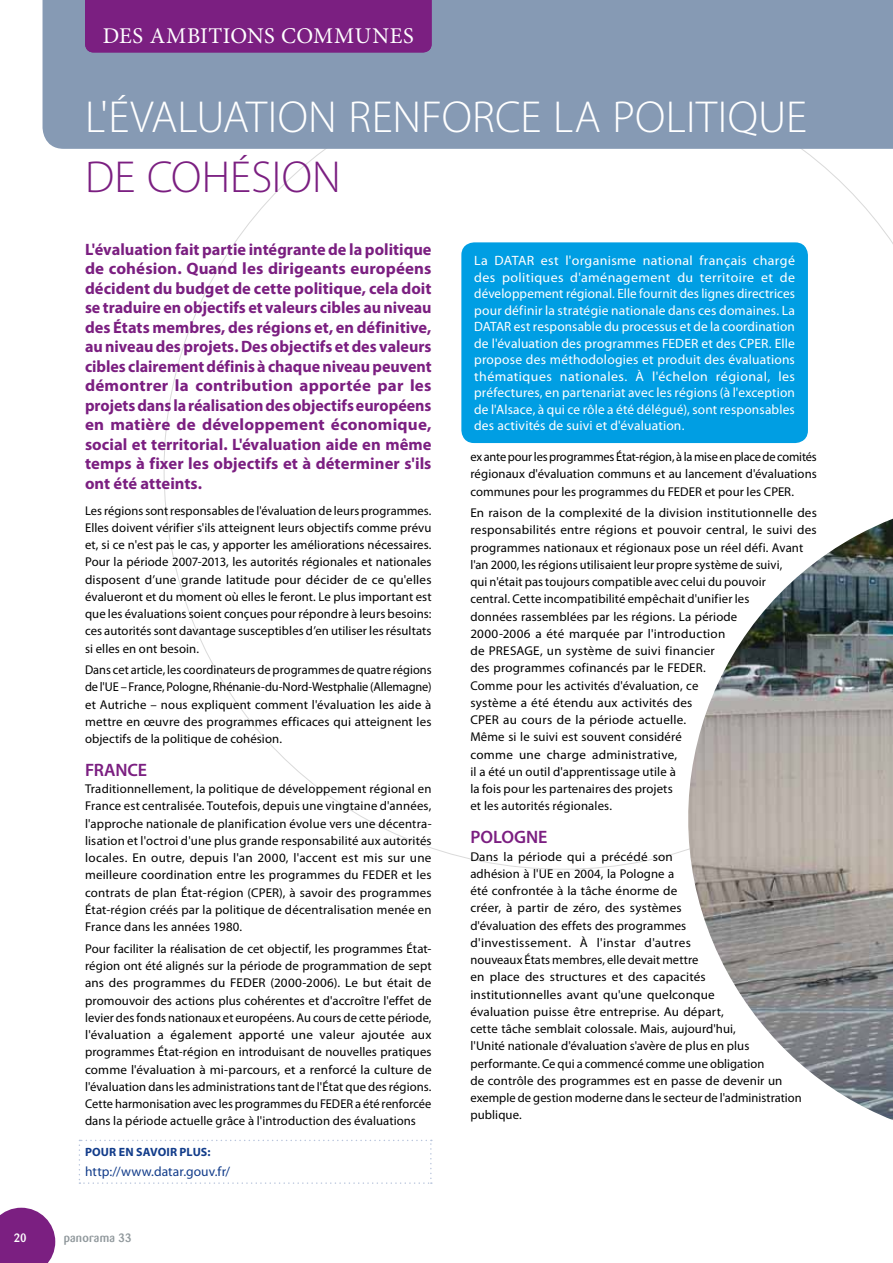
<style>
.page{position:relative;width:893px;height:1263px;background:#fff}
.page>*{position:absolute;margin:0;border:0;box-sizing:border-box;transform-origin:0 0}
.t1{font:300 45px "Myriad Pro";color:#fff}
.t2{font:300 45px "Myriad Pro";color:#7b1f81}
.t3{font:22.5px "Minion Pro";color:#fff}
.t4{font:600 18px "Myriad Pro";color:#7b1f81}
.t5{font:700 16.5px/19.5px "Myriad Pro";letter-spacing:.005em;color:#7b1f81;text-align:justify}
.t6{font:13.5px/16.5px "Myriad Pro";letter-spacing:.015em;color:#fff;text-align:justify}
.t7{font:13.5px "Myriad Pro";letter-spacing:.005em;color:#123c8a}
.t8{font:12.75px/17.2px "Myriad Pro";letter-spacing:.01em;color:#000;text-align:justify}
.t9{font:700 12px "Myriad Pro";color:#123c8a}
.t10{font:500 12px "Barmeno";letter-spacing:.02em;color:#90989c}
.t11{font:500 12px "Barmeno";color:#fff}
</style>
<div class="page">
<div style="left:43px;top:0;width:850px;height:149px;background:#869ab4"></div>
<img style="left:642px;top:519px;width:251px;height:601px">
<svg style="left:0;top:1208px;width:55px;height:55px;background:#89378e"></svg>
<div style="left:85px;top:0;width:347px;height:52px;background:#7b1f81"></div>
<div style="left:461px;top:242px;width:347px;height:201px;background:#009ee3;border-radius:13px"></div>
<svg style="left:79px;top:1140px;width:353px;height:44px"></svg>
<h2 class="t3" style="left:103px;top:20px;width:62px">DES AMBITIO</h2>
<h2 class="t3" style="left:247px;top:20px;width:53px">NS COMMU</h2>
<h2 class="t3" style="left:372px;top:20px;width:30px">NES</h2>
<h1 class="t1" style="left:85px;top:92px;width:47px">L'ÉVALUATION</h1>
<h1 class="t1" style="left:349px;top:92px;width:25px">RENFORCE</h1>
<h1 class="t1" style="left:553px;top:92px;width:82px">LA POLITIQUE</h1>
<h1 class="t2" style="left:85px;top:152px;width:87px">DE COHÉSION</h1>
<p class="t5" style="left:85px;top:240px;width:348px">L'évaluation fait partie intégrante de la politique de cohésion. Quand les dirigeants européens décident du budget de cette politique, cela doit se traduire en objectifs et valeurs cibles au niveau des États membres, des régions et, en définitive, au niveau des projets. Des objectifs et des valeurs cibles clairement définis à chaque niveau peuvent démontrer la contribution apportée par les projets dans la réalisation des objectifs européens en matière de développement économique, social et territorial. L'évaluation aide en même temps à fixer les objectifs et à déterminer s'ils ont été atteints.</p>
<p class="t8" style="left:85px;top:502px;width:348px">Les régions sont responsables de l'évaluation de leurs programmes.<br>Elles doivent vérifier s'ils atteignent leurs objectifs comme prévu et, si ce n'est pas le cas, y apporter les améliorations nécessaires.<br>Pour la période 2007-2013, les autorités régionales et nationales disposent d’une grande latitude pour décider de ce qu'elles évalueront et du moment où elles le feront. Le plus important est que les évaluations soient conçues pour répondre à leurs besoins: ces autorités sont davantage susceptibles d’en utiliser les résultats si elles en ont besoin.</p>
<p class="t8" style="left:85px;top:661px;width:348px">Dans cet article, les coordinateurs de programmes de quatre régions de l'UE – France, Pologne, Rhénanie-du-Nord-Westphalie (Allemagne) et Autriche – nous expliquent comment l'évaluation les aide à mettre en œuvre des programmes efficaces qui atteignent les objectifs de la politique de cohésion.</p>
<h3 class="t4" style="left:85px;top:760px;width:21px">FRANCE</h3>
<p class="t8" style="left:85px;top:780px;width:348px">Traditionnellement, la politique de développement régional en France est centralisée. Toutefois, depuis une vingtaine d'années, l'approche nationale de planification évolue vers une décentra&shy;lisation et l'octroi d'une plus grande responsabilité aux autorités locales. En outre, depuis l'an 2000, l'accent est mis sur une meilleure coordination entre les programmes du FEDER et les contrats de plan État-région (CPER), à savoir des programmes État-région créés par la politique de décentralisation menée en France dans les années 1980.</p>
<p class="t8" style="left:85px;top:940px;width:348px">Pour faciliter la réalisation de cet objectif, les programmes État&shy;région ont été alignés sur la période de programmation de sept ans des programmes du FEDER (2000-2006). Le but était de promouvoir des actions plus cohérentes et d'accroître l'effet de levier des fonds nationaux et européens. Au cours de cette période, l'évaluation a également apporté une valeur ajoutée aux programmes État-région en introduisant de nouvelles pratiques comme l'évaluation à mi-parcours, et a renforcé la culture de l'évaluation dans les administrations tant de l'État que des régions.<br>Cette harmonisation avec les programmes du FEDER a été renforcée dans la période actuelle grâce à l'introduction des évaluations</p>
<p class="t9" style="left:85px;top:1145px;width:16px">Pour</p>
<p class="t9" style="left:119px;top:1145px;width:26px">en savoir</p>
<p class="t9" style="left:180px;top:1145px;width:8px">plus</p>
<p class="t9" style="left:207px;top:1145px;width:5px">:</p>
<p class="t7" style="left:85px;top:1164px;width:147px">http://www.datar.gouv.fr/</p>
<p class="t11" style="left:14px;top:1231px;width:14px">20</p>
<p class="t10" style="left:64px;top:1230px;width:69px">panorama 33</p>
<p class="t6" style="left:474px;top:253px;width:322px">La DATAR est l'organisme national français chargé des politiques d'aménagement du territoire et de développement régional. Elle fournit des lignes directrices pour définir la stratégie nationale dans ces domaines. La DATAR est responsable du processus et de la coordination de l'évaluation des programmes FEDER et des CPER. Elle propose des méthodologies et produit des évaluations thématiques nationales. À l'échelon régional, les préfectures, en partenariat avec les régions (à l'exception de l'Alsace, à qui ce rôle a été délégué), sont responsables des activités de suivi et d'évaluation.</p>
<p class="t8" style="left:470px;top:448px;width:348px">ex ante pour les programmes État-région, à la mise en place de comités régionaux d'évaluation communs et au lancement d'évaluations communes pour les programmes du FEDER et pour les CPER.</p>
<p class="t8" style="left:470px;top:504px;width:348px;text-align:left">En raison de la complexité de la division institutionnelle des responsabilités entre régions et pouvoir central, le suivi des programmes nationaux et régionaux pose un réel défi. Avant l'an 2000, les régions utilisaient leur propre système de suivi,<br>qui n'était pas toujours compatible avec celui du pouvoir<br>central. Cette incompatibilité empêchait d'unifier les<br>données rassemblées par les régions. La période<br>2000-2006 a été marquée par l'introduction<br>de PRESAGE, un système de suivi financier<br>des programmes cofinancés par le FEDER.<br>Comme pour les activités d'évaluation, ce<br>système a été étendu aux activités des<br>CPER au cours de la période actuelle.<br>Même si le suivi est souvent considéré<br>comme une charge administrative,<br>il a été un outil d'apprentissage utile à<br>la fois pour les partenaires des projets<br>et les autorités régionales.</p>
<h3 class="t4" style="left:470px;top:827px;width:67px">POLOGNE</h3>
<p class="t8" style="left:470px;top:848px;width:333px;text-align:left">Dans la période qui a précédé son<br>adhésion à l'UE en 2004, la Pologne a<br>été confrontée à la tâche énorme de<br>créer, à partir de zéro, des systèmes<br>d'évaluation des effets des programmes<br>d'investissement. À l'instar d'autres<br>nouveaux États membres, elle devait mettre<br>en place des structures et des capacités<br>institutionnelles avant qu'une quelconque<br>évaluation puisse être entreprise. Au départ,<br>cette tâche semblait colossale. Mais, aujourd'hui,<br>l'Unité nationale d'évaluation s'avère de plus en plus performante. Ce qui a commencé comme une obligation<br>de contrôle des programmes est en passe de devenir un exemple de gestion moderne dans le secteur de l'administration publique.</p>
</div>
